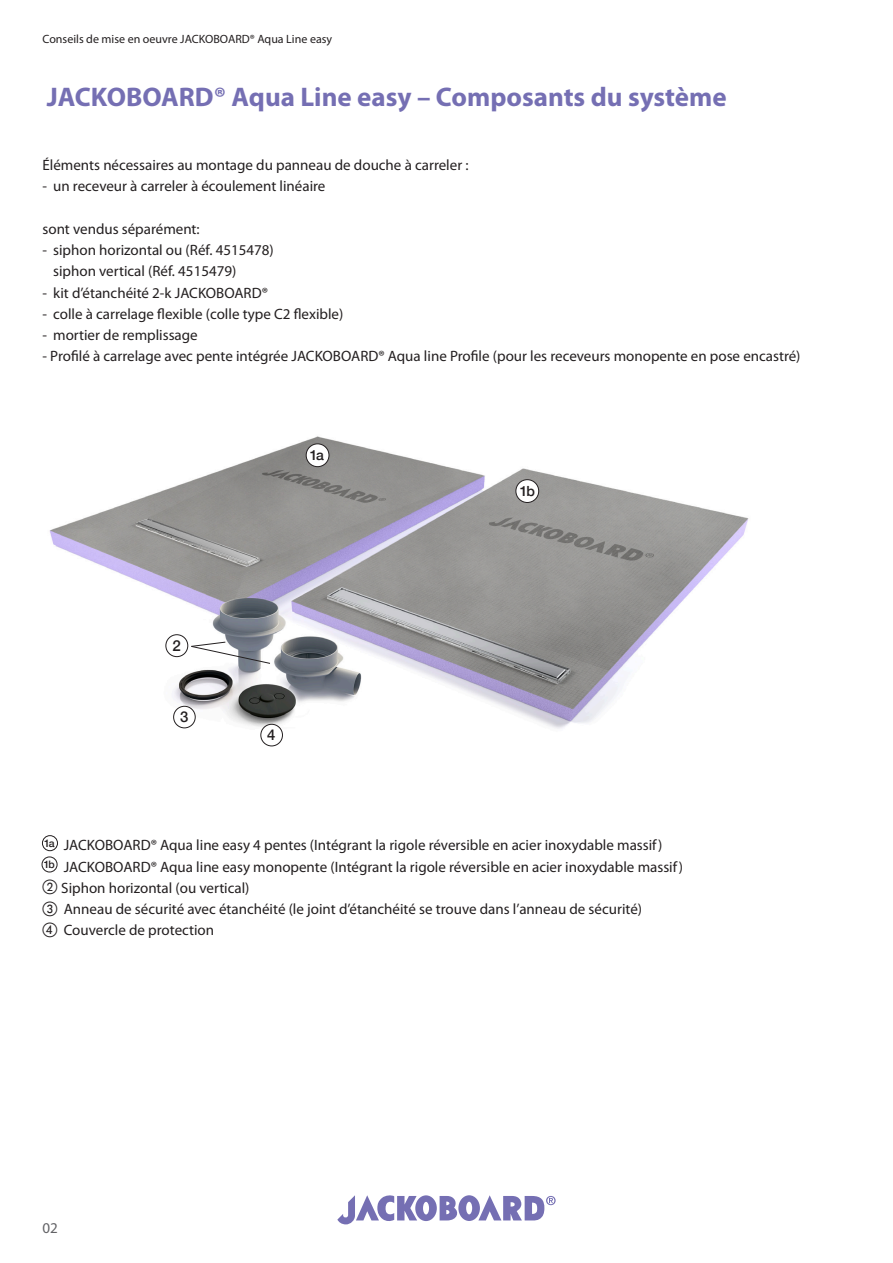
<style>
.page{position:relative;width:893px;height:1263px;background:#fff}
.page>*{position:absolute;margin:0;border:0;box-sizing:border-box;transform-origin:0 0}
.t1{font:700 27px "Myriad Pro";color:#756fb3}
.t2{font:15px/21.3px "Myriad Pro";color:#231f20}
.t3{font:15px "Myriad Pro";color:#636366}
.t4{font:500 15px "Helvetica Neue";color:#231f20}
.t5{font:500 14.85px "Helvetica Neue";color:#231f20}
.t6{font:500 13.95px "Helvetica Neue";color:#231f20}
.t7{font:12px "Myriad Pro";color:#231f20}
.t8{font:500 10.5px "Helvetica Neue";color:#231f20}
.t9{font:500 10.35px "Helvetica Neue";color:#231f20}
.s1{font-family:"European Pi One"}
</style>
<div class="page">
<svg style="left:337px;top:1195px;width:219px;height:29px"></svg>
<img style="left:49px;top:436px;width:700px;height:311px">
<div style="left:166px;top:635px;width:22px;height:22px;background:#fff;border-radius:50%"></div>
<div style="left:165px;top:634px;width:23px;height:23px;border:1px solid #231f20;border-radius:50%"></div>
<div style="left:261px;top:724px;width:21px;height:22px;background:#fff;border-radius:50%"></div>
<div style="left:260px;top:724px;width:23px;height:22px;border:1px solid #231f20;border-radius:50%"></div>
<div style="left:174px;top:706px;width:21px;height:22px;background:#fff;border-radius:50%"></div>
<div style="left:173px;top:706px;width:23px;height:22px;border:1px solid #231f20;border-radius:50%"></div>
<div style="left:42px;top:835px;width:16px;height:16px;border:1px solid #231f20;border-radius:50%"></div>
<div style="left:306px;top:444px;width:23px;height:23px;background:#fff;border-radius:50%"></div>
<div style="left:306px;top:443px;width:23px;height:24px;border:1px solid #231f20;border-radius:50%"></div>
<div style="left:516px;top:480px;width:23px;height:22px;background:#fff;border-radius:50%"></div>
<div style="left:515px;top:479px;width:24px;height:24px;border:1px solid #231f20;border-radius:50%"></div>
<svg style="left:190px;top:641px;width:81px;height:23px"></svg>
<div style="left:42px;top:856px;width:15px;height:16px;border:1px solid #231f20;border-radius:50%"></div>
<p class="t7" style="left:43px;top:32px;width:291px">Conseils de mise en oeuvre JACKOBOARD® Aqua Line easy</p>
<h1 class="t1" style="left:47px;top:82px;width:681px">JACKOBOARD® Aqua Line easy – Composants du système</h1>
<p class="t2" style="left:43px;top:155px;width:427px">Éléments nécessaires au montage du panneau de douche à carreler :</p>
<p class="t2" style="left:43px;top:176px;width:284px">- un receveur à carreler à écoulement linéaire</p>
<p class="t2" style="left:43px;top:218px;width:159px">sont vendus séparément:</p>
<p class="t2" style="left:53px;top:240px;width:222px;text-indent:-11px">- siphon horizontal ou (Réf. 4515478) siphon vertical (Réf. 4515479)</p>
<p class="t2" style="left:43px;top:282px;width:227px">- kit d’étanchéité 2-k JACKOBOARD®</p>
<p class="t2" style="left:43px;top:303px;width:302px">- colle à carrelage flexible (colle type C2 flexible)</p>
<p class="t2" style="left:43px;top:325px;width:157px">- mortier de remplissage</p>
<p class="t2" style="left:43px;top:346px;width:759px">- Profilé à carrelage avec pente intégrée JACKOBOARD® Aqua line Profile (pour les receveurs monopente en pose encastré)</p>
<p class="t4" style="left:172px;top:634px;width:10px">2</p>
<p class="t5" style="left:180px;top:705px;width:10px">3</p>
<p class="t6" style="left:310px;top:444px;width:16px">1a</p>
<p class="t5" style="left:267px;top:723px;width:10px">4</p>
<p class="t6" style="left:520px;top:480px;width:17px">1b</p>
<p class="t8" style="left:44px;top:834px;width:12px">1a</p>
<p class="t2" style="left:64px;top:835px;width:600px">JACKOBOARD® Aqua line easy 4 pentes (Intégrant la rigole réversible en acier inoxydable massif)</p>
<p class="t2" style="left:64px;top:856px;width:621px">JACKOBOARD® Aqua line easy monopente (Intégrant la rigole réversible en acier inoxydable massif)</p>
<p class="t2" style="left:43px;top:877px;width:209px"><span class="s1">b</span> Siphon horizontal (ou vertical)</p>
<p class="t2" style="left:43px;top:899px;width:601px"><span class="s1">c</span> Anneau de sécurité avec étanchéité (le joint d’étanchéité se trouve dans l’anneau de sécurité)</p>
<p class="t2" style="left:43px;top:920px;width:173px"><span class="s1">d</span> Couvercle de protection</p>
<p class="t9" style="left:44px;top:856px;width:12px">1b</p>
<p class="t3" style="left:43px;top:1220px;width:17px">02</p>
</div>
